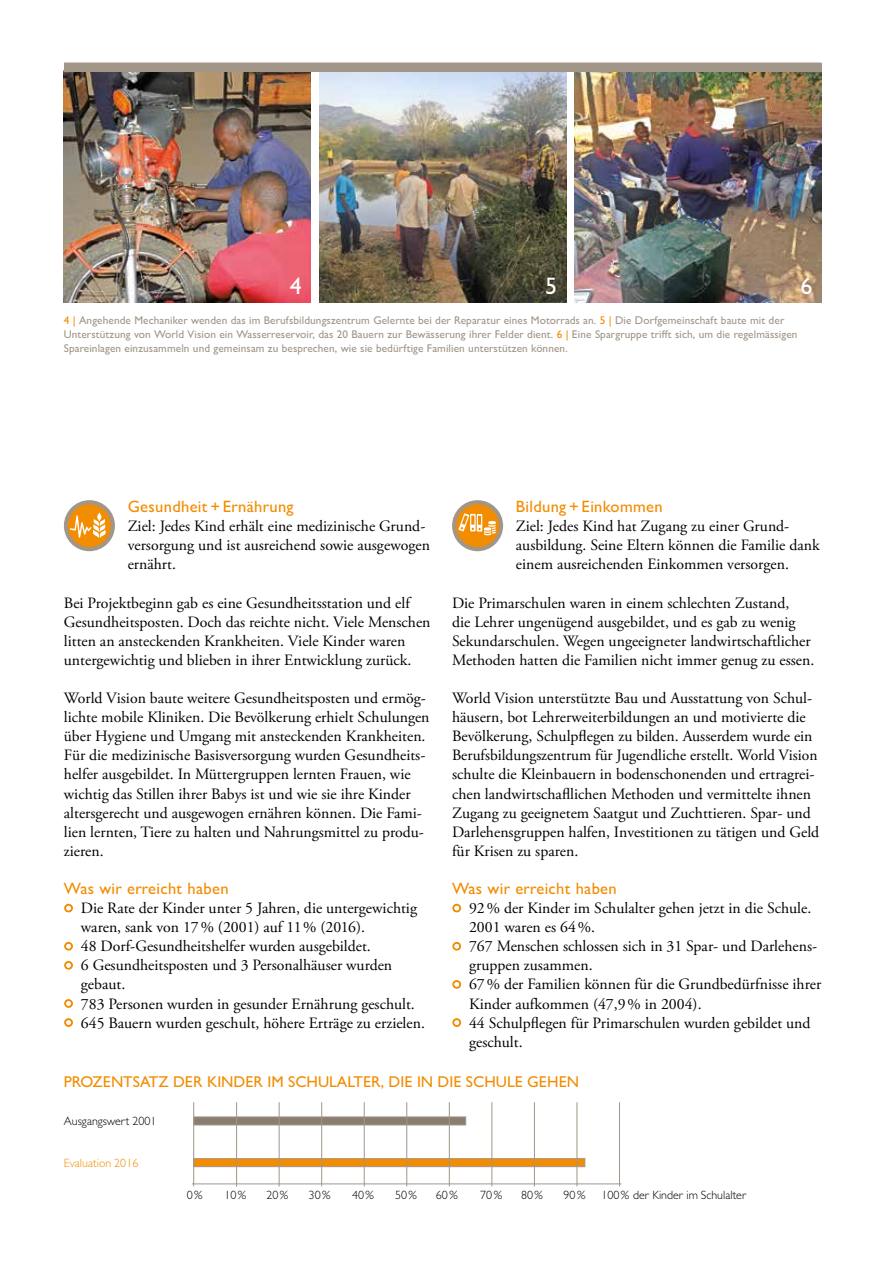
<style>
.page{position:relative;width:885px;height:1263px;background:#fff}
.page>*{position:absolute;margin:0;border:0;box-sizing:border-box;transform-origin:0 0}
.t1{font:500 24px "Gill Sans MT Pro";color:#fff}
.t2{font:500 16.5px "Gill Sans MT Pro";letter-spacing:.02em;color:#f28c00}
.t3{font:15.75px/19px "Adobe Garamond Pro";color:#000}
.t4{font:500 15.75px "Gill Sans MT Pro";color:#f28c00}
.t5{font:300 12px "Gill Sans MT Pro";color:#000}
.t6{font:300 12px "Gill Sans MT Pro";color:#f28c00}
.t7{font:500 11.25px/14.2px "Gill Sans MT Pro";letter-spacing:.01em;color:#a19688}
.s1{color:#f28c00}
</style>
<div class="page">
<img style="left:319px;top:72px;width:247px;height:230px">
<img style="left:64px;top:72px;width:246px;height:230px">
<img style="left:574px;top:72px;width:247px;height:230px">
<svg style="left:64px;top:500px;width:51px;height:51px"></svg>
<div style="left:68px;top:504px;width:43px;height:43px;background:#f28c00;border-radius:50%"></div>
<svg style="left:70px;top:512px;width:36px;height:26px"></svg>
<svg style="left:64px;top:904px;width:9px;height:8px"></svg>
<svg style="left:64px;top:942px;width:9px;height:9px"></svg>
<svg style="left:64px;top:961px;width:9px;height:9px"></svg>
<svg style="left:64px;top:999px;width:9px;height:9px"></svg>
<svg style="left:64px;top:1018px;width:9px;height:9px"></svg>
<svg style="left:452px;top:500px;width:51px;height:51px"></svg>
<div style="left:456px;top:504px;width:43px;height:43px;background:#f28c00;border-radius:50%"></div>
<svg style="left:458px;top:513px;width:37px;height:22px"></svg>
<svg style="left:452px;top:904px;width:9px;height:8px"></svg>
<svg style="left:452px;top:942px;width:9px;height:9px"></svg>
<svg style="left:452px;top:980px;width:9px;height:9px"></svg>
<svg style="left:452px;top:1018px;width:9px;height:9px"></svg>
<hr style="left:192px;top:1183px;width:429px;height:1px;background:#a19688">
<hr style="left:619px;top:1102px;width:1px;height:84px;background:#a19688">
<hr style="left:193px;top:1102px;width:1px;height:84px;background:#a19688">
<div style="left:194px;top:1117px;width:272px;height:8px;background:#8a7e71;border:1px solid #a19688"></div>
<div style="left:194px;top:1158px;width:391px;height:9px;background:#f28c00;border:1px solid #a19688"></div>
<hr style="left:491px;top:1102px;width:1px;height:84px;background:#a19688">
<hr style="left:449px;top:1102px;width:1px;height:84px;background:#a19688">
<hr style="left:406px;top:1102px;width:1px;height:84px;background:#a19688">
<hr style="left:364px;top:1102px;width:1px;height:84px;background:#a19688">
<hr style="left:321px;top:1102px;width:1px;height:84px;background:#a19688">
<hr style="left:279px;top:1102px;width:1px;height:84px;background:#a19688">
<hr style="left:236px;top:1102px;width:1px;height:84px;background:#a19688">
<hr style="left:534px;top:1102px;width:1px;height:84px;background:#a19688">
<hr style="left:576px;top:1102px;width:1px;height:84px;background:#a19688">
<div style="left:64px;top:63px;width:757px;height:9px;background:#a19688"></div>
<h1 class="t1" style="left:290px;top:271px;width:13px">4</h1>
<h1 class="t1" style="left:545px;top:271px;width:13px">5</h1>
<h1 class="t1" style="left:800px;top:271px;width:13px">6</h1>
<p class="t7" style="left:64px;top:313px;width:735px"><span class="s1">4 |</span> Angehende Mechaniker wenden das im Berufsbildungszentrum Gelernte bei der Reparatur eines Motorrads an. <span class="s1">5 |</span> Die Dorfgemeinschaft baute mit der<br>Unterstützung von World Vision ein Wasserreservoir, das 20 Bauern zur Bewässerung ihrer Felder dient. <span class="s1">6 |</span> Eine Spargruppe trifft sich, um die regelmässigen<br>Spareinlagen einzusammeln und gemeinsam zu besprechen, wie sie bedürftige Familien unterstützen können.</p>
<p class="t2" style="left:128px;top:497px;width:167px">Gesundheit + Ernährung</p>
<p class="t3" style="left:128px;top:517px;width:304px">Ziel: Jedes Kind erhält eine medizinische Grund&shy;versorgung und ist ausreichend sowie ausgewogen ernährt.</p>
<p class="t3" style="left:64px;top:594px;width:368px">Bei Projektbeginn gab es eine Gesundheitsstation und elf Gesundheitsposten. Doch das reichte nicht. Viele Menschen litten an ansteckenden Krankheiten. Viele Kinder waren untergewichtig und blieben in ihrer Entwicklung zurück.</p>
<p class="t3" style="left:64px;top:689px;width:367px">World Vision baute weitere Gesundheitsposten und ermög&shy;lichte mobile Kliniken. Die Bevölkerung erhielt Schulungen über Hygiene und Umgang mit ansteckenden Krankheiten.<br>Für die medizinische Basisversorgung wurden Gesundheits&shy;helfer ausgebildet. In Müttergruppen lernten Frauen, wie wichtig das Stillen ihrer Babys ist und wie sie ihre Kinder altersgerecht und ausgewogen ernähren können. Die Fami&shy;lien lernten, Tiere zu halten und Nahrungsmittel zu produ&shy;zieren.</p>
<p class="t2" style="left:64px;top:879px;width:166px">Was wir erreicht haben</p>
<p class="t3" style="left:81px;top:899px;width:337px;text-indent:-17px"><span class="s1">○</span> Die Rate der Kinder unter 5 Jahren, die untergewichtig waren, sank von 17% (2001) auf 11% (2016).</p>
<p class="t3" style="left:64px;top:937px;width:308px"><span class="s1">○</span> 48 Dorf-Gesundheitshelfer wurden ausgebildet.</p>
<p class="t3" style="left:81px;top:956px;width:313px;text-indent:-17px"><span class="s1">○</span> 6 Gesundheitsposten und 3 Personalhäuser wurden gebaut.</p>
<p class="t3" style="left:64px;top:994px;width:352px"><span class="s1">○</span> 783 Personen wurden in gesunder Ernährung geschult.</p>
<p class="t3" style="left:64px;top:1014px;width:362px"><span class="s1">○</span> 645 Bauern wurden geschult, höhere Erträge zu erzielen.</p>
<p class="t2" style="left:516px;top:497px;width:148px">Bildung + Einkommen</p>
<p class="t3" style="left:516px;top:517px;width:305px">Ziel: Jedes Kind hat Zugang zu einer Grund&shy;ausbildung. Seine Eltern können die Familie dank einem ausreichenden Einkommen versorgen.</p>
<p class="t3" style="left:452px;top:594px;width:364px">Die Primarschulen waren in einem schlechten Zustand,<br>die Lehrer ungenügend ausgebildet, und es gab zu wenig Sekundarschulen. Wegen ungeeigneter landwirtschaftlicher Methoden hatten die Familien nicht immer genug zu essen.</p>
<p class="t3" style="left:452px;top:689px;width:368px">World Vision unterstützte Bau und Ausstattung von Schul&shy;häusern, bot Lehrerweiterbildungen an und motivierte die Bevölkerung, Schulpflegen zu bilden. Ausserdem wurde ein Berufsbildungszentrum für Jugendliche erstellt. World Vision schulte die Kleinbauern in bodenschonenden und ertragrei&shy;chen landwirtschafllichen Methoden und vermittelte ihnen Zugang zu geeignetem Saatgut und Zuchttieren. Spar- und Darlehensgruppen halfen, Investitionen zu tätigen und Geld für Krisen zu sparen.</p>
<p class="t2" style="left:452px;top:879px;width:166px">Was wir erreicht haben</p>
<p class="t3" style="left:469px;top:899px;width:343px;text-indent:-17px"><span class="s1">○</span> 92% der Kinder im Schulalter gehen jetzt in die Schule.<br>2001 waren es 64%.</p>
<p class="t3" style="left:469px;top:937px;width:349px;text-indent:-17px"><span class="s1">○</span> 767 Menschen schlossen sich in 31 Spar- und Darlehens&shy;gruppen zusammen.</p>
<p class="t3" style="left:469px;top:975px;width:353px;text-indent:-17px"><span class="s1">○</span> 67% der Familien können für die Grundbedürfnisse ihrer<br>Kinder aufkommen (47,9% in 2004).</p>
<p class="t3" style="left:469px;top:1014px;width:343px;text-indent:-17px"><span class="s1">○</span> 44 Schulpflegen für Primarschulen wurden gebildet und geschult.</p>
<p class="t4" style="left:64px;top:1072px;width:517px">PROZENTSATZ DER KINDER IM SCHULALTER, DIE IN DIE SCHULE GEHEN</p>
<p class="t5" style="left:64px;top:1114px;width:94px">Ausgangswert 2001</p>
<p class="t6" style="left:64px;top:1156px;width:76px">Evaluation 2016</p>
<p class="t5" style="left:187px;top:1188px;width:17px">0%</p>
<p class="t5" style="left:224px;top:1187px;width:23px">10%</p>
<p class="t5" style="left:266px;top:1187px;width:23px">20%</p>
<p class="t5" style="left:308px;top:1187px;width:23px">30%</p>
<p class="t5" style="left:352px;top:1187px;width:23px">40%</p>
<p class="t5" style="left:395px;top:1187px;width:23px">50%</p>
<p class="t5" style="left:436px;top:1187px;width:23px">60%</p>
<p class="t5" style="left:480px;top:1187px;width:23px">70%</p>
<p class="t5" style="left:521px;top:1187px;width:23px">80%</p>
<p class="t5" style="left:563px;top:1187px;width:23px">90%</p>
<p class="t5" style="left:601px;top:1187px;width:146px">100% der Kinder im Schulalter</p>
</div>
